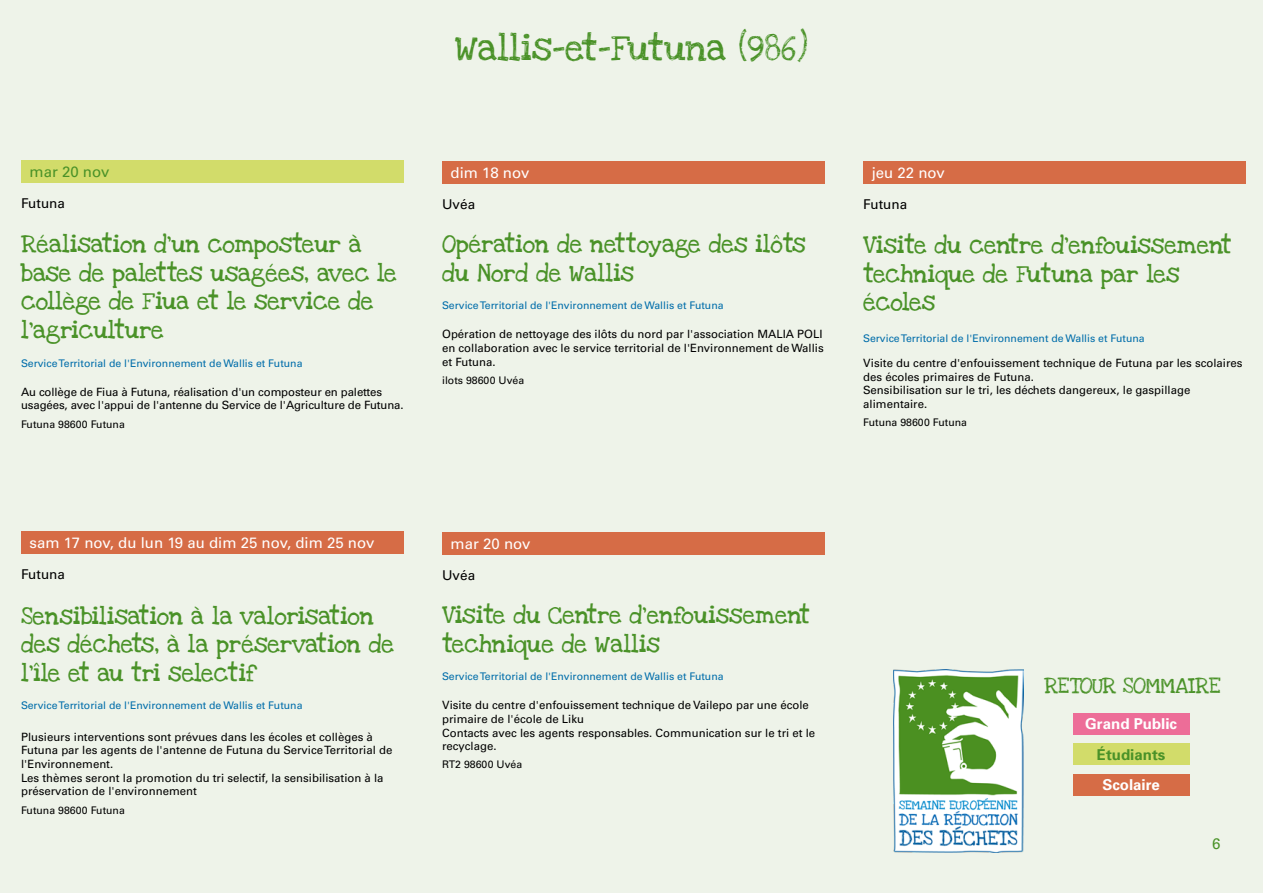
<style>
.page{position:relative;width:1263px;height:893px;background:#eef3e9}
.page>*{position:absolute;margin:0;border:0;box-sizing:border-box;transform-origin:0 0}
.t1{font:27px "Love Ya Like A Sister";color:#4a9228}
.t2{font:18px/28.5px "Love Ya Like A Sister Solid";color:#4a9228}
.t3{font:16.5px "Love Ya Like A Sister";letter-spacing:-.025em;color:#4a9228}
.t4{font:15px "Univers LT Std";color:#fff}
.t5{font:700 15px "Univers";color:#fff}
.t6{font:700 15px "Univers";color:#4a9228}
.t7{font:15px "Univers LT Std";color:#4a9228}
.t8{font:15px "Univers";color:#4a9228}
.t9{font:13.5px "Univers LT Std";color:#000}
.t10{font:11.4px/13.6px "Univers LT Std";color:#000}
.t11{font:10.5px "Univers LT Std";color:#006daa}
.t12{font:10.5px "Univers LT Std";color:#000}
</style>
<div class="page">
<img style="left:893px;top:670px;width:131px;height:183px">
<div style="left:21px;top:160px;width:383px;height:22px;background:#d2dc6a"></div>
<div style="left:442px;top:161px;width:383px;height:22px;background:#d66c46"></div>
<div style="left:21px;top:531px;width:383px;height:23px;background:#d66c46"></div>
<div style="left:442px;top:532px;width:383px;height:22px;background:#d66c46"></div>
<div style="left:863px;top:161px;width:383px;height:22px;background:#d66c46"></div>
<div style="left:1073px;top:774px;width:116px;height:21px;background:#d66c46"></div>
<div style="left:1073px;top:744px;width:116px;height:21px;background:#d2dc6a"></div>
<div style="left:1073px;top:713px;width:116px;height:21px;background:#ed6d98"></div>
<h1 class="t1" style="left:455px;top:26px;width:355px">Wallis-et-Futuna (986)</h1>
<h3 class="t7" style="left:30px;top:162px;width:81px">mar 20 nov</h3>
<p class="t9" style="left:21px;top:195px;width:45px">Futuna</p>
<h2 class="t2" style="left:21px;top:231px;width:377px">Réalisation d'un composteur à base de palettes usagées, avec le collège de F iua et le service de l'agriculture</h2>
<p class="t11" style="left:21px;top:357px;width:283px">Service Territorial de l'Environnement de Wallis et Futuna</p>
<p class="t10" style="left:21px;top:385px;width:384px">Au collège de Fiua à Futuna, réalisation d'un composteur en palettes usagées, avec l'appui de l'antenne du Service de l'Agriculture de Futuna.</p>
<p class="t12" style="left:21px;top:418px;width:105px">Futuna 98600 Futuna</p>
<h3 class="t4" style="left:451px;top:163px;width:80px">dim 18 nov</h3>
<p class="t9" style="left:442px;top:196px;width:35px">Uvéa</p>
<h2 class="t2" style="left:442px;top:231px;width:365px">Opération de nettoyage des ilôts du Nord de Wallis</h2>
<p class="t11" style="left:442px;top:299px;width:283px">Service Territorial de l'Environnement de Wallis et Futuna</p>
<p class="t10" style="left:442px;top:327px;width:383px;text-align:justify">Opération de nettoyage des ilôts du nord par l'association MALIA POLI en collaboration avec le service territorial de l'Environnement de Wallis et Futuna.</p>
<p class="t12" style="left:442px;top:374px;width:84px">ilots 98600 Uvéa</p>
<h3 class="t4" style="left:872px;top:163px;width:75px">jeu 22 nov</h3>
<p class="t9" style="left:863px;top:196px;width:45px">Futuna</p>
<h2 class="t2" style="left:863px;top:232px;width:370px">Visite du centre d'enfouissement technique de Futuna par les écoles</h2>
<p class="t11" style="left:863px;top:332px;width:283px">Service Territorial de l'Environnement de Wallis et Futuna</p>
<p class="t10" style="left:863px;top:356px;width:381px">Visite du centre d'enfouissement technique de Futuna par les scolaires des écoles primaires de Futuna.<br>Sensibilisation sur le tri, les déchets dangereux, le gaspillage alimentaire.</p>
<p class="t12" style="left:863px;top:416px;width:105px">Futuna 98600 Futuna</p>
<h3 class="t4" style="left:30px;top:534px;width:346px">sam 17 nov, du lun 19 au dim 25 nov, dim 25 nov</h3>
<p class="t9" style="left:21px;top:566px;width:45px">Futuna</p>
<h2 class="t2" style="left:21px;top:602px;width:375px">Sensibilisation à la valorisation des déchets, à la préservation de l'île et au tri selectif</h2>
<p class="t11" style="left:21px;top:699px;width:283px">Service Territorial de l'Environnement de Wallis et Futuna</p>
<p class="t10" style="left:21px;top:730px;width:373px">Plusieurs interventions sont prévues dans les écoles et collèges à Futuna par les agents de l'antenne de Futuna du Service Territorial de l'Environnement.<br>Les thèmes seront la promotion du tri selectif, la sensibilisation à la préservation de l'environnement</p>
<p class="t12" style="left:21px;top:803px;width:105px">Futuna 98600 Futuna</p>
<h3 class="t4" style="left:451px;top:534px;width:81px">mar 20 nov</h3>
<p class="t9" style="left:442px;top:567px;width:35px">Uvéa</p>
<h2 class="t2" style="left:442px;top:601px;width:369px">Visite du Centre d'enfouissement technique de Wallis</h2>
<p class="t11" style="left:442px;top:670px;width:283px">Service Territorial de l'Environnement de Wallis et Futuna</p>
<p class="t10" style="left:442px;top:698px;width:375px">Visite du centre d'enfouissement technique de Vailepo par une école primaire de l'école de Liku<br>Contacts avec les agents responsables. Communication sur le tri et le recyclage.</p>
<p class="t12" style="left:442px;top:758px;width:82px">RT2 98600 Uvéa</p>
<h3 class="t3" style="left:1044px;top:672px;width:178px">RETOUR SOMMAIRE</h3>
<h3 class="t5" style="left:1085px;top:715px;width:93px">Grand Public</h3>
<h3 class="t6" style="left:1097px;top:745px;width:70px">Étudiants</h3>
<h3 class="t5" style="left:1102px;top:776px;width:59px">Scolaire</h3>
<h3 class="t8" style="left:1212px;top:834px;width:10px">6</h3>
</div>
